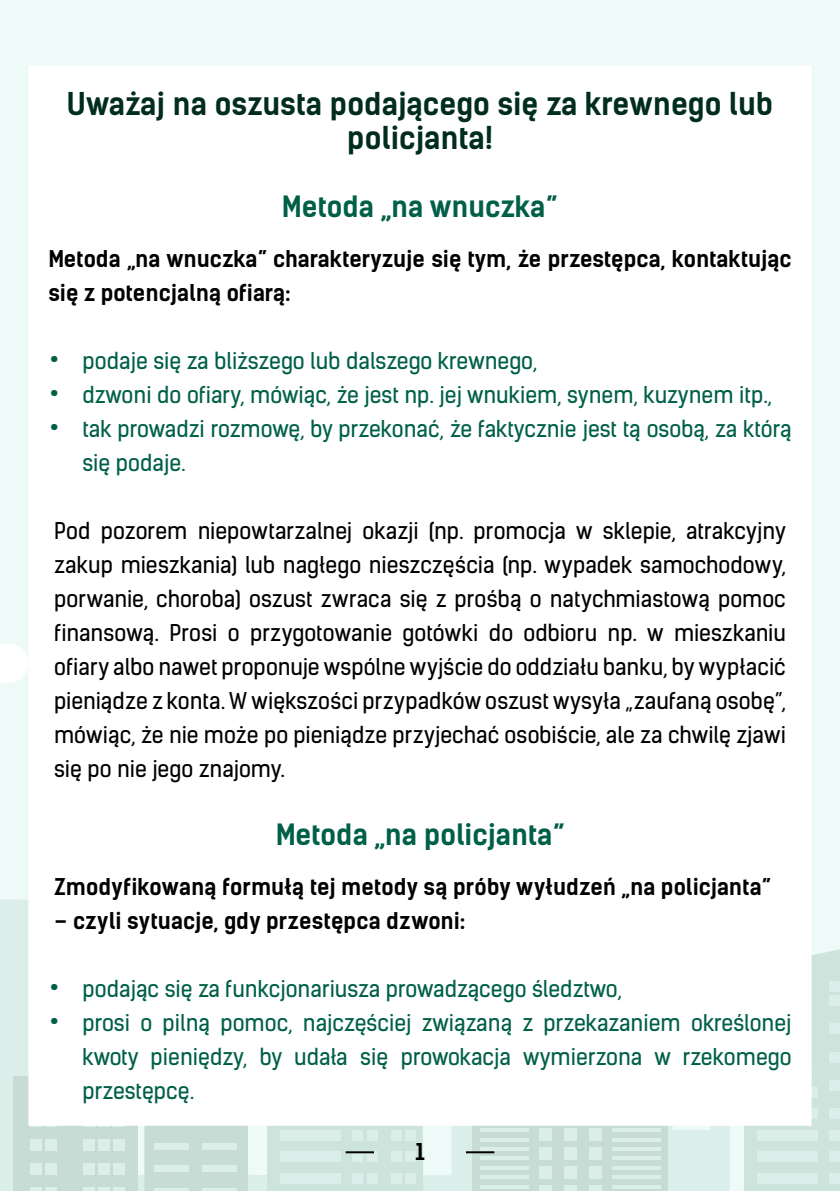
<style>
.page{position:relative;width:840px;height:1191px;background:#fff}
.page>*{position:absolute;margin:0;border:0;box-sizing:border-box;transform-origin:0 0}
.t1{font:700 30px/34px "Kelson Sans";color:#002d1e;text-align:center}
.t2{font:700 28px "Kelson Sans";color:#006047}
.t3{font:22px/34px "Kelson Sans";letter-spacing:.005em;color:#000;text-align:justify}
.t4{font:22px/34px "Kelson Sans";color:#006047}
.t5{font:700 22px/34px "Kelson Sans";color:#000}
.s1{font-weight:700;font-size:30px}
</style>
<div class="page">
<div style="left:0;top:0;width:839px;height:1191px;background:#edfaf7"></div>
<svg style="left:0;top:899px;width:729px;height:292px;fill:#dbeeea"></svg>
<svg style="left:472px;top:1125px;width:196px;height:66px;background:#c9ded7"></svg>
<hr style="left:479px;top:1128px;width:49px;height:3px;background:#b6ded5">
<svg style="left:479px;top:1137px;width:49px;height:4px"></svg>
<hr style="left:479px;top:1147px;width:49px;height:3px;background:#b6ded5">
<hr style="left:479px;top:1156px;width:49px;height:4px;background:#dbeeea">
<hr style="left:479px;top:1166px;width:49px;height:3px;background:#b6ded5">
<hr style="left:479px;top:1175px;width:49px;height:3px;background:#b6ded5">
<svg style="left:479px;top:1184px;width:49px;height:4px"></svg>
<hr style="left:612px;top:1128px;width:48px;height:3px;background:#b6ded5">
<svg style="left:612px;top:1137px;width:48px;height:4px"></svg>
<hr style="left:612px;top:1147px;width:48px;height:3px;background:#b6ded5">
<hr style="left:612px;top:1156px;width:48px;height:4px;background:#dbeeea">
<hr style="left:612px;top:1166px;width:48px;height:3px;background:#b6ded5">
<hr style="left:612px;top:1175px;width:48px;height:3px;background:#b6ded5">
<svg style="left:612px;top:1184px;width:48px;height:4px"></svg>
<div style="left:539px;top:1128px;width:12px;height:13px;background:#dbeeea"></div>
<div style="left:563px;top:1128px;width:13px;height:13px;background:#dbeeea"></div>
<div style="left:588px;top:1128px;width:13px;height:13px;background:#dbeeea"></div>
<div style="left:539px;top:1147px;width:12px;height:13px;background:#dbeeea"></div>
<div style="left:563px;top:1147px;width:13px;height:13px;background:#dbeeea"></div>
<div style="left:588px;top:1147px;width:13px;height:13px;background:#dbeeea"></div>
<div style="left:539px;top:1166px;width:12px;height:12px;background:#dbeeea"></div>
<div style="left:563px;top:1166px;width:13px;height:12px;background:#dbeeea"></div>
<div style="left:588px;top:1166px;width:13px;height:12px;background:#dbeeea"></div>
<div style="left:539px;top:1184px;width:12px;height:7px;background:#dbeeea"></div>
<div style="left:563px;top:1184px;width:13px;height:7px;background:#dbeeea"></div>
<div style="left:588px;top:1184px;width:13px;height:7px;background:#dbeeea"></div>
<div style="left:267px;top:1125px;width:156px;height:66px;background:#cde4dc"></div>
<div style="left:280px;top:1172px;width:60px;height:11px;background:#dbeeea"></div>
<div style="left:280px;top:1151px;width:60px;height:11px;background:#dbeeea"></div>
<div style="left:280px;top:1129px;width:60px;height:11px;background:#dbeeea"></div>
<div style="left:352px;top:1172px;width:11px;height:11px;background:#dbeeea"></div>
<div style="left:366px;top:1172px;width:11px;height:11px;background:#dbeeea"></div>
<svg style="left:352px;top:1153px;width:11px;height:9px"></svg>
<svg style="left:366px;top:1151px;width:11px;height:11px"></svg>
<div style="left:352px;top:1129px;width:11px;height:11px;background:#dbeeea"></div>
<div style="left:366px;top:1129px;width:11px;height:11px;background:#dbeeea"></div>
<div style="left:390px;top:1172px;width:11px;height:11px;background:#dbeeea"></div>
<div style="left:405px;top:1172px;width:11px;height:11px;background:#dbeeea"></div>
<div style="left:390px;top:1151px;width:11px;height:11px;background:#dbeeea"></div>
<div style="left:405px;top:1151px;width:11px;height:11px;background:#dbeeea"></div>
<div style="left:390px;top:1129px;width:11px;height:11px;background:#dbeeea"></div>
<div style="left:405px;top:1129px;width:11px;height:11px;background:#dbeeea"></div>
<svg style="left:743px;top:897px;width:96px;height:294px"></svg>
<div style="left:756px;top:1172px;width:61px;height:11px;background:#dbeeea"></div>
<div style="left:756px;top:1151px;width:61px;height:11px;background:#dbeeea"></div>
<div style="left:756px;top:1129px;width:61px;height:11px;background:#dbeeea"></div>
<svg style="left:811px;top:1108px;width:6px;height:11px"></svg>
<svg style="left:811px;top:1086px;width:6px;height:11px"></svg>
<div style="left:828px;top:1172px;width:11px;height:11px;background:#dbeeea"></div>
<div style="left:828px;top:1151px;width:11px;height:11px;background:#dbeeea"></div>
<div style="left:828px;top:1129px;width:11px;height:11px;background:#dbeeea"></div>
<div style="left:828px;top:1108px;width:11px;height:11px;background:#dbeeea"></div>
<div style="left:828px;top:1080px;width:11px;height:10px;background:#dbeeea"></div>
<div style="left:828px;top:1051px;width:11px;height:11px;background:#dbeeea"></div>
<div style="left:828px;top:1023px;width:11px;height:11px;background:#dbeeea"></div>
<div style="left:828px;top:995px;width:11px;height:10px;background:#dbeeea"></div>
<div style="left:828px;top:980px;width:11px;height:11px;background:#dbeeea"></div>
<div style="left:14px;top:1076px;width:124px;height:115px;background:#c7dcd5"></div>
<div style="left:30px;top:1115px;width:11px;height:12px;background:#f7fbfa"></div>
<div style="left:45px;top:1115px;width:11px;height:12px;background:#f7fbfa"></div>
<div style="left:114px;top:1115px;width:11px;height:12px;background:#f7fbfa"></div>
<div style="left:98px;top:1115px;width:12px;height:12px;background:#f7fbfa"></div>
<div style="left:83px;top:1115px;width:11px;height:12px;background:#f7fbfa"></div>
<div style="left:30px;top:1139px;width:11px;height:11px;background:#dbeeea"></div>
<div style="left:45px;top:1139px;width:11px;height:11px;background:#dbeeea"></div>
<div style="left:114px;top:1139px;width:11px;height:11px;background:#dbeeea"></div>
<div style="left:98px;top:1139px;width:12px;height:11px;background:#dbeeea"></div>
<div style="left:83px;top:1139px;width:11px;height:11px;background:#dbeeea"></div>
<div style="left:30px;top:1163px;width:11px;height:11px;background:#dbeeea"></div>
<div style="left:45px;top:1163px;width:11px;height:11px;background:#dbeeea"></div>
<div style="left:114px;top:1163px;width:11px;height:11px;background:#dbeeea"></div>
<div style="left:98px;top:1163px;width:12px;height:11px;background:#dbeeea"></div>
<div style="left:83px;top:1163px;width:11px;height:11px;background:#dbeeea"></div>
<hr style="left:30px;top:1187px;width:11px;height:4px;background:#dbeeea">
<hr style="left:45px;top:1187px;width:11px;height:4px;background:#dbeeea">
<hr style="left:114px;top:1187px;width:11px;height:4px;background:#dbeeea">
<hr style="left:98px;top:1187px;width:12px;height:4px;background:#dbeeea">
<hr style="left:83px;top:1187px;width:11px;height:4px;background:#dbeeea">
<div style="left:144px;top:1125px;width:104px;height:66px;background:#c7dcd5"></div>
<div style="left:154px;top:1142px;width:35px;height:7px;background:#dbeeea"></div>
<div style="left:154px;top:1165px;width:35px;height:7px;background:#dbeeea"></div>
<svg style="left:154px;top:1187px;width:35px;height:4px"></svg>
<div style="left:202px;top:1142px;width:35px;height:7px;background:#dbeeea"></div>
<div style="left:202px;top:1165px;width:35px;height:7px;background:#dbeeea"></div>
<svg style="left:202px;top:1187px;width:35px;height:4px"></svg>
<svg style="left:0;top:643px;width:28px;height:40px"></svg>
<hr style="left:345px;top:1151px;width:29px;height:2px;background:#000">
<hr style="left:465px;top:1151px;width:29px;height:2px;background:#000">
<div style="left:38px;top:75px;width:763px;height:1040px;background:#fff"></div>
<div style="left:28px;top:65px;width:783px;height:1060px;border:20px solid #fff"></div>
<h1 class="t1" style="left:67px;top:87px;width:707px">Uważaj na oszusta podającego się za krewnego lub policjanta!</h1>
<p class="t2" style="left:282px;top:189px;width:277px">Metoda „na wnuczka”</p>
<p class="t5" style="left:48px;top:241px;width:744px">Metoda „na wnuczka” charakteryzuje się tym, że przestępca, kontaktując się z potencjalną ofiarą:</p>
<p class="t4" style="left:48px;top:343px;width:490px"><span class="s1">•</span> podaje się za bliższego lub dalszego krewnego,</p>
<p class="t4" style="left:48px;top:377px;width:724px"><span class="s1">•</span> dzwoni do ofiary, mówiąc, że jest np. jej wnukiem, synem, kuzynem itp.,</p>
<p class="t4" style="left:82px;top:411px;width:710px;text-indent:-34px"><span class="s1">•</span> tak prowadzi rozmowę, by przekonać, że faktycznie jest tą osobą, za którą się podaje.</p>
<p class="t3" style="left:54px;top:513px;width:733px">Pod pozorem niepowtarzalnej okazji (np. promocja w sklepie, atrakcyjny zakup mieszkania) lub nagłego nieszczęścia (np. wypadek samochodowy, porwanie, choroba) oszust zwraca się z prośbą o natychmiastową pomoc finansową. Prosi o przygotowanie gotówki do odbioru np. w mieszkaniu ofiary albo nawet proponuje wspólne wyjście do oddziału banku, by wypłacić pieniądze z konta. W większości przypadków oszust wysyła „zaufaną osobę”, mówiąc, że nie może po pieniądze przyjechać osobiście, ale za chwilę zjawi się po nie jego znajomy.</p>
<p class="t2" style="left:275px;top:817px;width:291px">Metoda „na policjanta”</p>
<p class="t5" style="left:54px;top:869px;width:718px">Zmodyfikowaną formułą tej metody są próby wyłudzeń „na policjanta”</p>
<p class="t5" style="left:54px;top:903px;width:412px">– czyli sytuacje, gdy przestępca dzwoni:</p>
<p class="t4" style="left:48px;top:971px;width:574px"><span class="s1">•</span> podając się za funkcjonariusza prowadzącego śledztwo,</p>
<p class="t4" style="left:82px;top:1005px;width:710px;text-align:justify;text-indent:-34px"><span class="s1">•</span> prosi o pilną pomoc, najczęściej związaną z przekazaniem określonej kwoty pieniędzy, by udała się prowokacja wymierzona w rzekomego przestępcę.</p>
<p class="t5" style="left:415px;top:1134px;width:11px">1</p>
</div>
